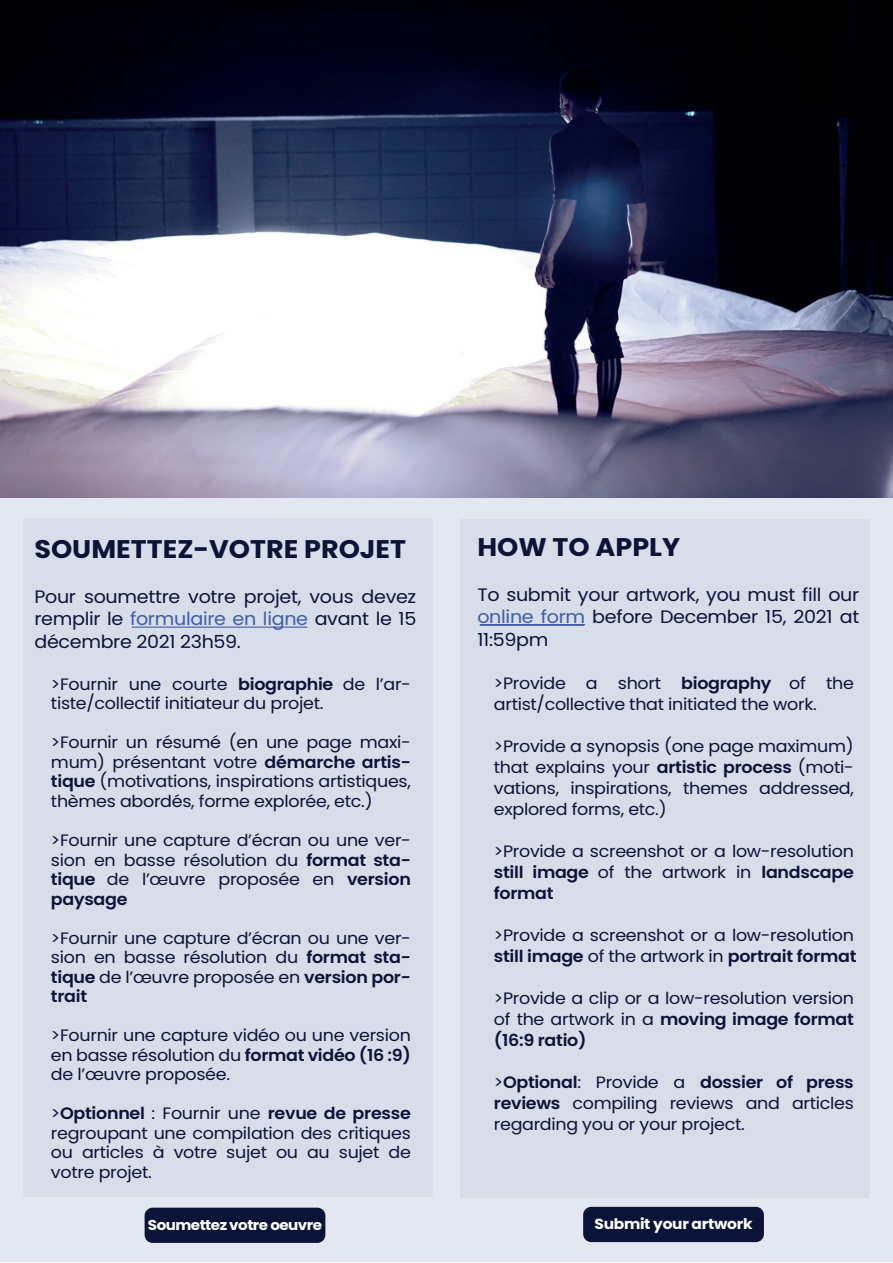
<style>
.page{position:relative;width:893px;height:1263px;background:#fff}
.page>*{position:absolute;margin:0;border:0;box-sizing:border-box;transform-origin:0 0}
.t1{font:700 25.5px "Poppins";color:#0b1438;scale:1.06 1}
.t2{font:18px/22.5px "Poppins";letter-spacing:-.015em;color:#0b1438;text-align:justify;scale:1.06 1}
.t3{font:16.5px/19.5px "Poppins";letter-spacing:-.015em;color:#0b1438;text-align:justify;scale:1.06 1}
.t4{font:700 14.55px "Poppins";letter-spacing:-.02em;color:#fff;scale:1.06 1}
.t5{font:700 14.25px "Poppins";letter-spacing:-.035em;color:#fff;scale:1.06 1}
.s1{color:#3e5ca9}
.s2{font-weight:600}
</style>
<div class="page">
<img style="left:0;top:0;width:892px;height:498px">
<div style="left:0;top:498px;width:893px;height:764px;background:#e2e7f2"></div>
<div style="left:23px;top:518px;width:409px;height:679px;background:#d7dde9"></div>
<div style="left:460px;top:519px;width:409px;height:678px;background:#d7dde9"></div>
<hr style="left:132px;top:627px;width:175px;height:1px;background:#3e5ca9">
<hr style="left:480px;top:625px;width:104px;height:1px;background:#3e5ca9">
<div style="left:480px;top:624px;width:104px;height:1px;border:1px solid #3e5ca9"></div>
<div style="left:145px;top:1208px;width:180px;height:35px;background:#091438;border-radius:8px"></div>
<div style="left:583px;top:1207px;width:181px;height:35px;background:#091438;border-radius:8px"></div>
<h1 class="t1" style="left:34px;top:534px;width:352px">SOUMETTEZ-VOTRE PROJET</h1>
<p class="t2" style="left:34px;top:585px;width:362px">Pour soumettre votre projet, vous devez remplir le <span class="s1">formulaire en ligne</span> avant le 15 décembre 2021 23h59.</p>
<p class="t3" style="left:51px;top:674px;width:341px">&gt;Fournir une courte <span class="s2">biographie</span> de l’ar&shy;tiste/collectif initiateur du projet.</p>
<p class="t3" style="left:51px;top:733px;width:341px">&gt;Fournir un résumé (en une page maxi&shy;mum) présentant votre <span class="s2">démarche artis&shy;tique</span> (motivations, inspirations artistiques, thèmes abordés, forme explorée, etc.)</p>
<p class="t3" style="left:51px;top:830px;width:341px">&gt;Fournir une capture d’écran ou une ver&shy;sion en basse résolution du <span class="s2">format sta&shy;tique</span> de l’œuvre proposée en <span class="s2">version paysage</span></p>
<p class="t3" style="left:51px;top:928px;width:341px">&gt;Fournir une capture d’écran ou une ver&shy;sion en basse résolution du <span class="s2">format sta&shy;tique</span> de l’œuvre proposée en <span class="s2">version por&shy;trait</span></p>
<p class="t3" style="left:51px;top:1025px;width:341px">&gt;Fournir une capture vidéo ou une version en basse résolution du <span class="s2">format vidéo (16 :9) </span>de l’œuvre proposée.</p>
<p class="t3" style="left:51px;top:1103px;width:341px">&gt;<span class="s2">Optionnel</span> : Fournir une <span class="s2">revue de presse </span>regroupant une compilation des critiques ou articles à votre sujet ou au sujet de votre projet.</p>
<h1 class="t1" style="left:477px;top:532px;width:193px">HOW TO APPLY</h1>
<p class="t2" style="left:477px;top:583px;width:362px">To submit your artwork, you must fill our <span class="s1">online form</span> before December 15, 2021 at 11:59pm</p>
<p class="t3" style="left:494px;top:673px;width:341px;line-height:21px">&gt;Provide a short <span class="s2">biography</span> of the artist/collective that initiated the work.</p>
<p class="t3" style="left:494px;top:736px;width:341px;line-height:21px">&gt;Provide a synopsis (one page maximum) that explains your <span class="s2">artistic process</span> (moti&shy;vations, inspirations, themes addressed, explored forms, etc.)</p>
<p class="t3" style="left:494px;top:841px;width:341px;line-height:21px">&gt;Provide a screenshot or a low-resolution <span class="s2">still image</span> of the artwork in <span class="s2">landscape format</span></p>
<p class="t3" style="left:494px;top:925px;width:344px;line-height:21px">&gt;Provide a screenshot or a low-resolution <span class="s2">still image</span> of the artwork in <span class="s2">portrait format</span></p>
<p class="t3" style="left:494px;top:988px;width:341px;line-height:21px">&gt;Provide a clip or a low-resolution version of the artwork in a <span class="s2">moving image format (16:9 ratio)</span></p>
<p class="t3" style="left:494px;top:1072px;width:341px;line-height:21px">&gt;<span class="s2">Optional</span>: Provide a <span class="s2">dossier of press reviews</span> compiling reviews and articles regarding you or your project.</p>
<p class="t5" style="left:148px;top:1216px;width:166px">Soumettez votre oeuvre</p>
<p class="t4" style="left:594px;top:1215px;width:151px">Submit your artwork</p>
</div>
